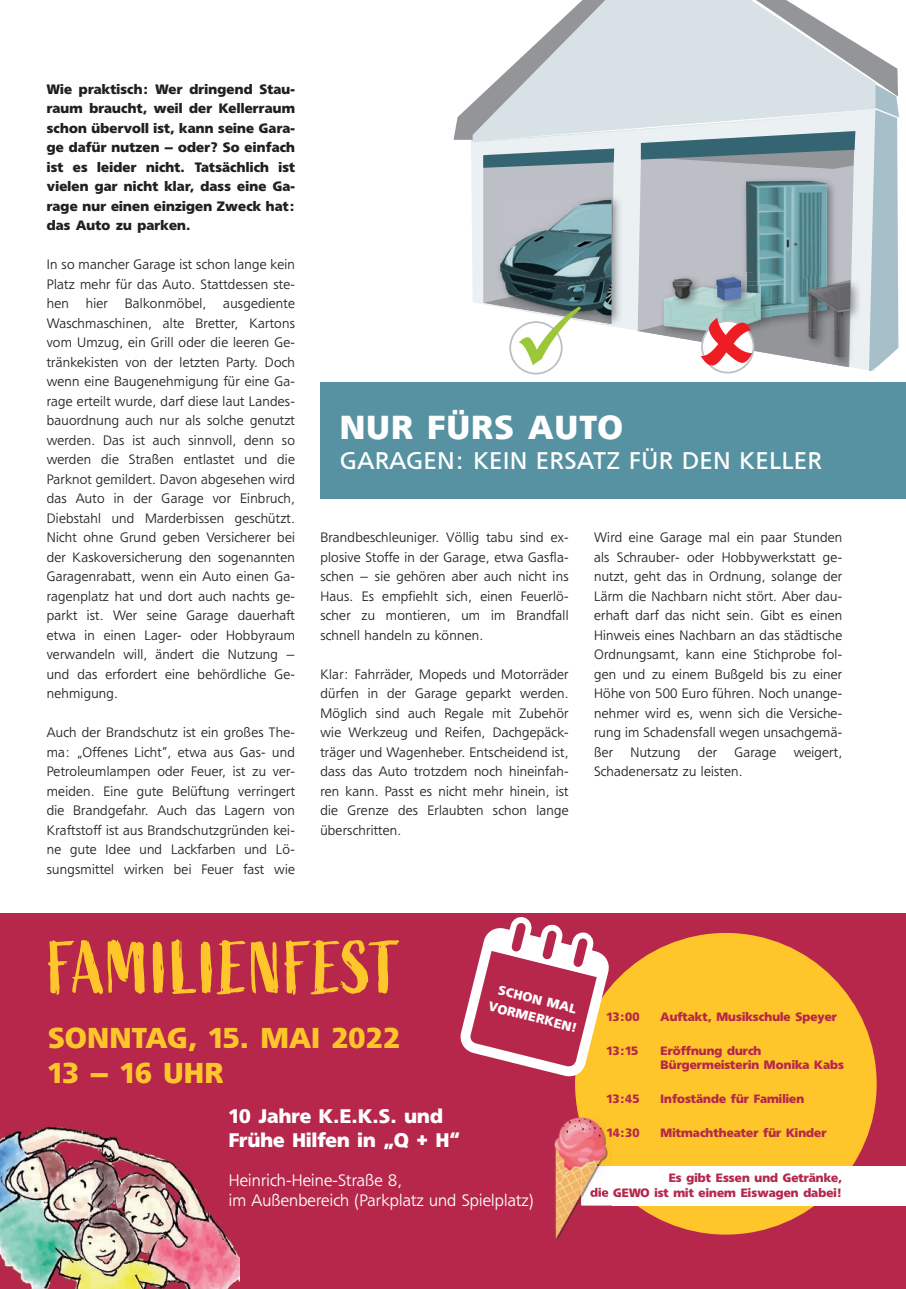
<style>
.page{position:relative;width:906px;height:1289px;background:#fff}
.page>*{position:absolute;margin:0;border:0;box-sizing:border-box;transform-origin:0 0}
.t1{font:73.5px "Active";letter-spacing:.015em;color:#fec62b}
.t2{font:700 33px "Freeborn SB";letter-spacing:.045em;color:#fff}
.t3{font:700 28.5px/34.2px "Freeborn SB";letter-spacing:.025em;color:#fec62b}
.t4{font:23.85px "Freeborn SB";letter-spacing:.035em;color:#fff}
.t5{font:700 19.5px/23.4px "Freeborn SB";letter-spacing:.01em;color:#fff}
.t6{font:300 16.5px/19.8px "Freeborn SB";letter-spacing:.01em;color:#fff}
.t7{font:300 13.5px/19.5px "Freeborn SB";letter-spacing:.02em;color:#231f20;text-align:justify}
.t8{font:700 13.5px/19.5px "Freeborn SB";letter-spacing:.02em;color:#231f20;text-align:justify}
.t9{font:700 12.75px/18.3px "Freeborn SB";color:#fff;text-align:center}
.t10{font:700 12px/14.4px "Freeborn SB";letter-spacing:.01em;color:#b6274b}
</style>
<div class="page">
<svg style="left:471px;top:142px;width:398px;height:228px;fill:#ebf0f2"></svg>
<div style="left:320px;top:382px;width:586px;height:117px;background:#5692a1"></div>
<div style="left:0;top:913px;width:906px;height:375px;background:#b6274b"></div>
<div style="left:575px;top:932px;width:301px;height:302px;background:#fec62b;border-radius:50%"></div>
<div style="left:581px;top:1166px;width:325px;height:39px;background:#fff"></div>
<img style="left:554px;top:1117px;width:58px;height:122px">
<img style="left:579px;top:1117px;width:33px;height:49px">
<svg style="left:607px;top:1127px;width:5px;height:9px"></svg>
<img style="left:581px;top:1166px;width:31px;height:39px">
<img style="left:590px;top:1187px;width:22px;height:12px">
<img style="left:0;top:1127px;width:240px;height:161px">
<svg style="left:460px;top:917px;width:150px;height:159px"></svg>
<div style="left:637px;top:142px;width:217px;height:137px;background:#bdbfc7"></div>
<svg style="left:453px;top:0;width:445px;height:140px;fill:#d8e1e6"></svg>
<svg style="left:869px;top:84px;width:30px;height:288px;background:#b4c8d0"></svg>
<img style="left:614px;top:194px;width:9px;height:133px">
<img style="left:741px;top:176px;width:97px;height:96px">
<img style="left:746px;top:181px;width:81px;height:91px">
<img style="left:850px;top:279px;width:11px;height:89px">
<img style="left:850px;top:279px;width:1px;height:88px">
<svg style="left:641px;top:131px;width:214px;height:38px;background:#7b939c"></svg>
<svg style="left:637px;top:272px;width:213px;height:101px"></svg>
<svg style="left:483px;top:149px;width:131px;height:225px"></svg>
<p class="t8" style="left:47px;top:79px;width:250px">Wie praktisch: Wer dringend Stau&shy;raum braucht, weil der Kellerraum schon übervoll ist, kann seine Gara&shy;ge dafür nutzen – oder? So einfach ist es leider nicht. Tatsächlich ist vielen gar nicht klar, dass eine Ga&shy;rage nur einen einzigen Zweck hat: das Auto zu parken.</p>
<p class="t7" style="left:47px;top:255px;width:250px">In so mancher Garage ist schon lange kein Platz mehr für das Auto. Stattdessen ste&shy;hen</p>
<p class="t7" style="left:47px;top:294px;width:250px;text-indent:176px">ausgediente Waschmaschinen, alte Bretter, Kartons vom Umzug, ein Grill oder die leeren Ge&shy;tränkekisten von der letzten Party. Doch wenn eine Baugenehmigung für eine Ga&shy;rage erteilt wurde, darf diese laut Landes&shy;bauordnung auch nur als solche genutzt werden. Das ist auch sinnvoll, denn so werden die Straßen entlastet und die Parknot gemildert. Davon abgesehen wird das Auto in der Garage vor Einbruch, Diebstahl und Marderbissen geschützt.<br>Nicht ohne Grund geben Versicherer bei der Kaskoversicherung den sogenannten Garagenrabatt, wenn ein Auto einen Ga&shy;ragenplatz hat und dort auch nachts ge&shy;parkt ist. Wer seine Garage dauerhaft etwa in einen Lager- oder Hobbyraum verwandeln will, ändert die Nutzung – und das erfordert eine behördliche Ge&shy;nehmigung.</p>
<p class="t7" style="left:47px;top:722px;width:250px">Auch der Brandschutz ist ein großes The&shy;ma: „Offenes Licht“, etwa aus Gas- und Petroleumlampen oder Feuer, ist zu ver&shy;meiden. Eine gute Belüftung verringert die Brandgefahr. Auch das Lagern von Kraftstoff ist aus Brandschutzgründen kei&shy;ne gute Idee und Lackfarben und Lö&shy;sungsmittel wirken bei Feuer fast wie</p>
<p class="t7" style="left:86px;top:294px;width:24px">hier</p>
<p class="t7" style="left:125px;top:294px;width:83px">Balkonmöbel,</p>
<h2 class="t2" style="left:340px;top:407px;width:284px">NUR FÜRS AUTO</h2>
<h3 class="t4" style="left:340px;top:446px;width:483px">GARAGEN: KEIN ERSATZ FÜR DEN KELLER</h3>
<p class="t7" style="left:320px;top:528px;width:250px">Brandbeschleuniger. Völlig tabu sind ex&shy;plosive Stoffe in der Garage, etwa Gasfla&shy;schen – sie gehören aber auch nicht ins Haus. Es empfiehlt sich, einen Feuerlö&shy;scher zu montieren, um im Brandfall schnell handeln zu können.</p>
<p class="t7" style="left:320px;top:664px;width:250px">Klar: Fahrräder, Mopeds und Motorräder dürfen in der Garage geparkt werden.<br>Möglich sind auch Regale mit Zubehör wie Werkzeug und Reifen, Dachgepäck&shy;träger und Wagenheber. Entscheidend ist, dass das Auto trotzdem noch hineinfah&shy;ren kann. Passt es nicht mehr hinein, ist die Grenze des Erlaubten schon lange überschritten.</p>
<p class="t7" style="left:594px;top:528px;width:250px">Wird eine Garage mal ein paar Stunden als Schrauber- oder Hobbywerkstatt ge&shy;nutzt, geht das in Ordnung, solange der Lärm die Nachbarn nicht stört. Aber dau&shy;erhaft darf das nicht sein. Gibt es einen Hinweis eines Nachbarn an das städtische Ordnungsamt, kann eine Stichprobe fol&shy;gen und zu einem Bußgeld bis zu einer Höhe von 500 Euro führen. Noch unange&shy;nehmer wird es, wenn sich die Versiche&shy;rung im Schadensfall wegen unsachgemä&shy;ßer</p>
<p class="t7" style="left:630px;top:742px;width:52px">Nutzung</p>
<p class="t7" style="left:698px;top:742px;width:21px">der</p>
<p class="t7" style="left:734px;top:742px;width:43px">Garage</p>
<p class="t7" style="left:793px;top:742px;width:50px">weigert,</p>
<p class="t7" style="left:594px;top:761px;width:150px">Schadenersatz zu leisten.</p>
<h1 class="t1" style="left:48px;top:926px;width:355px">FAMILIENFEST</h1>
<h3 class="t3" style="left:48px;top:1020px;width:353px">SONNTAG, 15. MAI 2022<br>13 – 16 UHR</h3>
<p class="t9" style="left:495px;top:979px;width:93px;rotate:14deg">SCHON MAL<br>V ORMERKEN!</p>
<h3 class="t5" style="left:229px;top:1104px;width:233px">10 Jahre K.E.K.S. und<br>Frühe Hilfen in „Q + H“</h3>
<p class="t6" style="left:229px;top:1170px;width:306px">Heinrich-Heine-Straße 8,<br>im Außenbereich (Parkplatz und Spielplatz)</p>
<p class="t10" style="left:606px;top:1009px;width:34px">13:00</p>
<p class="t10" style="left:660px;top:1009px;width:178px">Auftakt, Musikschule Speyer</p>
<p class="t10" style="left:606px;top:1043px;width:33px">13:15</p>
<p class="t10" style="left:660px;top:1043px;width:185px">Eröffnung durch<br>Bürgermeisterin Monika Kabs</p>
<p class="t10" style="left:606px;top:1091px;width:34px">13:45</p>
<p class="t10" style="left:660px;top:1091px;width:145px">Infostände für Familien</p>
<p class="t10" style="left:606px;top:1125px;width:35px">14:30</p>
<p class="t10" style="left:660px;top:1125px;width:167px">Mitmachtheater für Kinder</p>
<p class="t10" style="left:590px;top:1170px;width:254px;text-align:right">Es gibt Essen und Getränke,<br>die GEWO ist mit einem Eiswagen dabei!</p>
</div>
